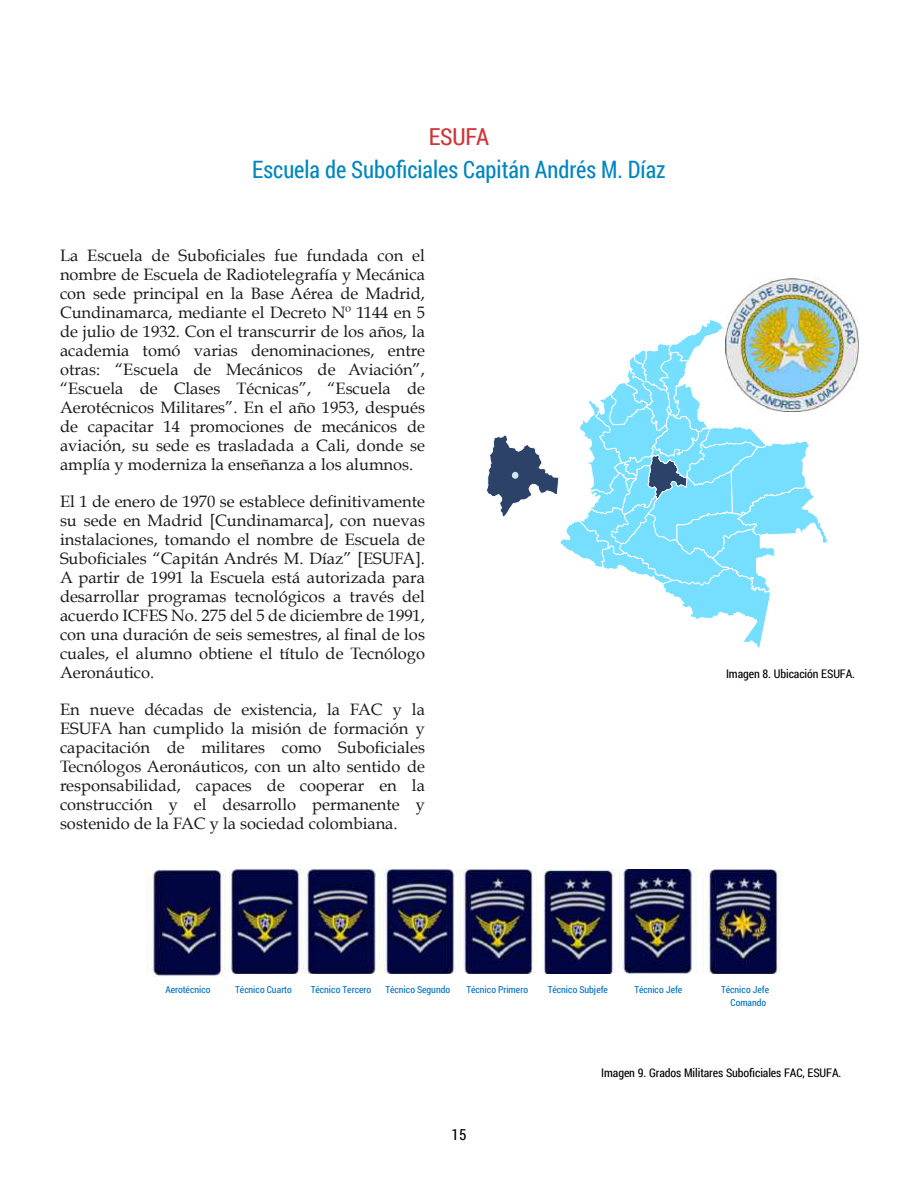
<style>
.page{position:relative;width:918px;height:1188px;background:#fff}
.page>*{position:absolute;margin:0;border:0;box-sizing:border-box;transform-origin:0 0}
.t1{font:24px "Roboto Condensed";color:#0086be;scale:.94 1}
.t2{font:23.4px "Roboto Condensed";letter-spacing:-.005em;color:#ce3538}
.t3{font:16.5px/18.9px "Book Antiqua";color:#1a1a1a;text-align:justify}
.t4{font:15.15px "Roboto Condensed";color:#000}
.t5{font:11.85px "Roboto Condensed";letter-spacing:-.01em;color:#000}
.t6{font:9.75px/12.9px "Roboto Condensed";letter-spacing:-.005em;color:#0070c0;text-align:right}
</style>
<div class="page">
<img style="left:726px;top:278px;width:132px;height:124px">
<svg style="left:486px;top:319px;width:343px;height:329px"></svg>
<div style="left:512px;top:472px;width:6px;height:7px;background:#cee8f0;border-radius:50%"></div>
<img style="left:702px;top:870px;width:79px;height:104px">
<img style="left:619px;top:870px;width:79px;height:104px">
<img style="left:460px;top:870px;width:156px;height:104px">
<img style="left:227px;top:870px;width:233px;height:104px">
<img style="left:146px;top:870px;width:80px;height:106px">
<h2 class="t2" style="left:429px;top:121px;width:62px">ESUFA</h2>
<h1 class="t1" style="left:252px;top:153px;width:441px">Escuela de Suboficiales Capitán Andrés M. Díaz</h1>
<p class="t3" style="left:60px;top:248px;width:367px">La Escuela de Suboficiales fue fundada con el nombre de Escuela de Radiotelegrafía y Mecánica con sede principal en la Base Aérea de Madrid, Cundinamarca, mediante el Decreto Nº 1144 en 5 de julio de 1932. Con el transcurrir de los años, la academia tomó varias denominaciones, entre otras: “Escuela de Mecánicos de Aviación”, “Escuela de Clases Técnicas”, “Escuela de Aerotécnicos Militares”. En el año 1953, después de capacitar 14 promociones de mecánicos de aviación, su sede es trasladada a Cali, donde se amplía y moderniza la enseñanza a los alumnos.</p>
<p class="t3" style="left:60px;top:494px;width:367px">El 1 de enero de 1970 se establece definitivamente su sede en Madrid [Cundinamarca], con nuevas instalaciones, tomando el nombre de Escuela de Suboficiales “Capitán Andrés M. Díaz” [ESUFA].<br>A partir de 1991 la Escuela está autorizada para desarrollar programas tecnológicos a través del acuerdo ICFES No. 275 del 5 de diciembre de 1991, con una duración de seis semestres, al final de los cuales, el alumno obtiene el título de Tecnólogo Aeronáutico.</p>
<p class="t3" style="left:60px;top:702px;width:366px">En nueve décadas de existencia, la FAC y la ESUFA han cumplido la misión de formación y capacitación de militares como Suboficiales Tecnólogos Aeronáuticos, con un alto sentido de responsabilidad, capaces de cooperar en la construcción y el desarrollo permanente y sostenido de la FAC y la sociedad colombiana.</p>
<p class="t5" style="left:726px;top:666px;width:131px">Imagen 8. Ubicación ESUFA.</p>
<p class="t6" style="left:165px;top:982px;width:47px">Aerotécnico</p>
<p class="t6" style="left:235px;top:982px;width:58px">Técnico Cuarto</p>
<p class="t6" style="left:311px;top:982px;width:62px">Técnico Tercero</p>
<p class="t6" style="left:386px;top:982px;width:66px">Técnico Segundo</p>
<p class="t6" style="left:467px;top:982px;width:63px">Técnico Primero</p>
<p class="t6" style="left:548px;top:982px;width:62px">Técnico Subjefe</p>
<p class="t6" style="left:634px;top:982px;width:49px">Técnico Jefe</p>
<p class="t6" style="left:721px;top:982px;width:49px">Técnico Jefe<br>Comando</p>
<p class="t4" style="left:452px;top:1124px;width:16px">15</p>
<p class="t5" style="left:601px;top:1064px;width:242px">Imagen 9. Grados Militares Suboficiales FAC, ESUFA.</p>
</div>
